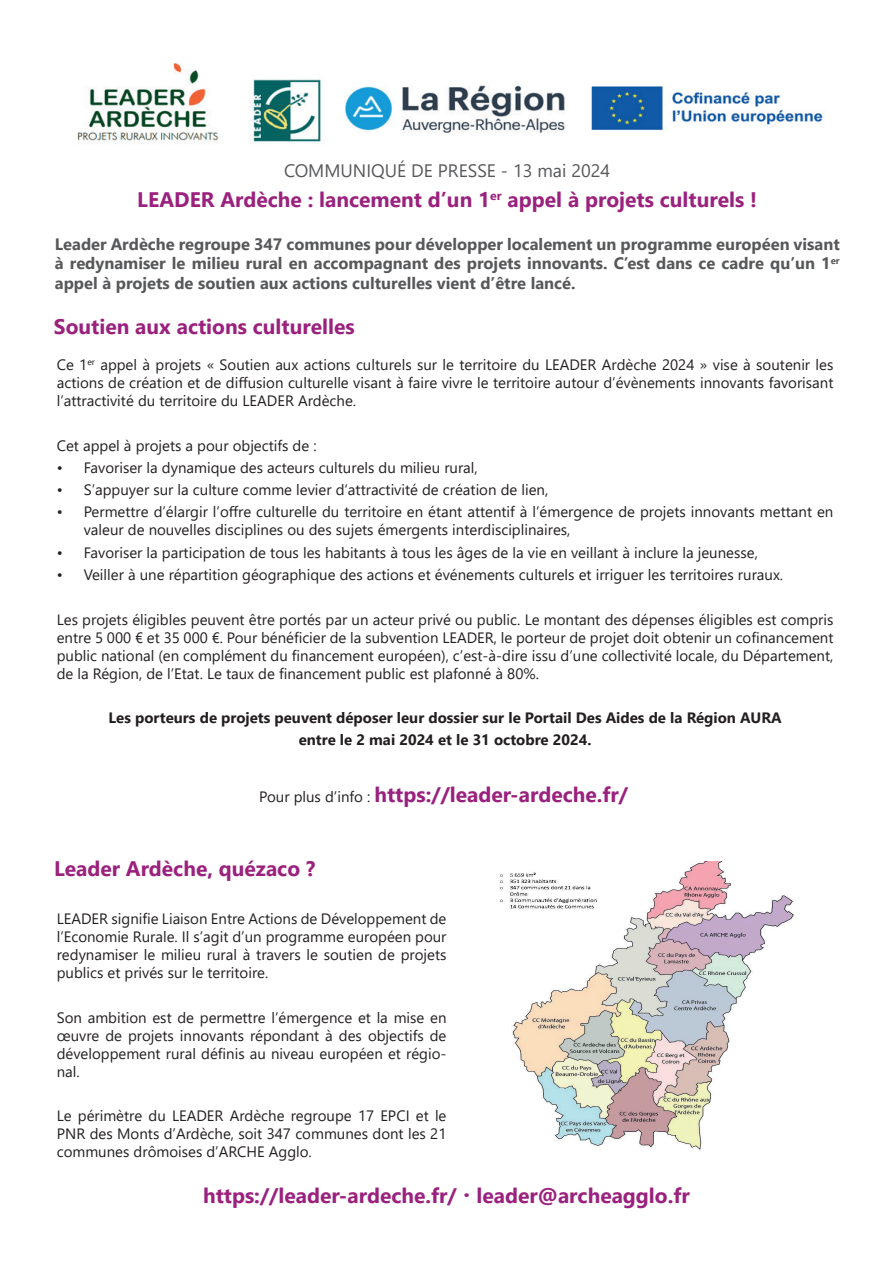
<style>
.page{position:relative;width:893px;height:1263px;background:#fff}
.page>*{position:absolute;margin:0;border:0;box-sizing:border-box;transform-origin:0 0}
.t1{font:700 21px "Segoe UI";color:#9a217d}
.t2{font:18px "Segoe UI";color:#57585a}
.t3{font:700 16.5px/19.8px "Segoe UI";color:#57585a;text-align:justify}
.t4{font:15px/18px "Segoe UI";color:#231f20;text-align:justify}
.t5{font:700 15px/22.2px "Segoe UI";color:#231f20;text-align:center}
.s1{font-weight:400;font-size:15px;color:#231f20}
.s2{font-size:24px;color:#962485}
</style>
<div class="page">
<img style="left:499px;top:861px;width:295px;height:290px">
<img style="left:77px;top:63px;width:746px;height:81px">
<p class="t2" style="left:284px;top:154px;width:328px">COMMUNIQUÉ DE PRESSE - 13 mai 2024</p>
<h1 class="t1" style="left:137px;top:180px;width:621px">LEADER Ardèche : lancement d’un 1<sup>er</sup> appel à projets culturels !</h1>
<p class="t3" style="left:55px;top:233px;width:786px">Leader Ardèche regroupe 347 communes pour développer localement un programme européen visant à redynamiser le milieu rural en accompagnant des projets innovants. C’est dans ce cadre qu’un 1<sup>er </sup>appel à projets de soutien aux actions culturelles vient d’être lancé.</p>
<h1 class="t1" style="left:54px;top:307px;width:302px">Soutien aux actions culturelles</h1>
<p class="t4" style="left:57px;top:355px;width:778px">Ce 1<sup>er</sup> appel à projets « Soutien aux actions culturels sur le territoire du LEADER Ardèche 2024 » vise à soutenir les actions de création et de diffusion culturelle visant à faire vivre le territoire autour d’évènements innovants favorisant l’attractivité du territoire du LEADER Ardèche.</p>
<p class="t4" style="left:57px;top:435px;width:261px">Cet appel à projets a pour objectifs de :</p>
<p class="t4" style="left:57px;top:457px;width:422px">• Favoriser la dynamique des acteurs culturels du milieu rural,</p>
<p class="t4" style="left:57px;top:480px;width:493px">• S’appuyer sur la culture comme levier d‘attractivité de création de lien,</p>
<p class="t4" style="left:84px;top:502px;width:751px;text-indent:-27px">• Permettre d’élargir l’offre culturelle du territoire en étant attentif à l’émergence de projets innovants mettant en valeur de nouvelles disciplines ou des sujets émergents interdisciplinaires,</p>
<p class="t4" style="left:57px;top:542px;width:703px">• Favoriser la participation de tous les habitants à tous les âges de la vie en veillant à inclure la jeunesse,</p>
<p class="t4" style="left:57px;top:564px;width:728px">• Veiller à une répartition géographique des actions et événements culturels et irriguer les territoires ruraux.</p>
<p class="t4" style="left:57px;top:609px;width:778px">Les projets éligibles peuvent être portés par un acteur privé ou public. Le montant des dépenses éligibles est compris entre 5 000 € et 35 000 €. Pour bénéficier de la subvention LEADER, le porteur de projet doit obtenir un cofinancement public national (en complément du financement européen), c’est-à-dire issu d’une collectivité locale, du Département, de la Région, de l’Etat. Le taux de financement public est plafonné à 80%.</p>
<p class="t5" style="left:109px;top:705px;width:675px">Les porteurs de projets peuvent déposer leur dossier sur le Portail Des Aides de la Région AURA entre le 2 mai 2024 et le 31 octobre 2024.</p>
<h1 class="t1" style="left:259px;top:774px;width:370px"><span class="s1">Pour plus d’info :</span> https://leader-ardeche.fr/</h1>
<h1 class="t1" style="left:54px;top:849px;width:263px">Leader Ardèche, quézaco ?</h1>
<p class="t4" style="left:57px;top:909px;width:391px">LEADER signifie Liaison Entre Actions de Développement de l’Economie Rurale. Il s’agit d’un programme européen pour redynamiser le milieu rural à travers le soutien de projets publics et privés sur le territoire.</p>
<p class="t4" style="left:57px;top:1007px;width:391px">Son ambition est de permettre l’émergence et la mise en œuvre de projets innovants répondant à des objectifs de développement rural définis au niveau européen et régio&shy;nal.</p>
<p class="t4" style="left:57px;top:1106px;width:391px">Le périmètre du LEADER Ardèche regroupe 17 EPCI et le PNR des Monts d’Ardèche, soit 347 communes dont les 21 communes drômoises d’ARCHE Agglo.</p>
<h1 class="t1" style="left:203px;top:1175px;width:488px">https://leader-ardeche.fr/ <span class="s2">·</span> leader@archeagglo.fr</h1>
</div>
